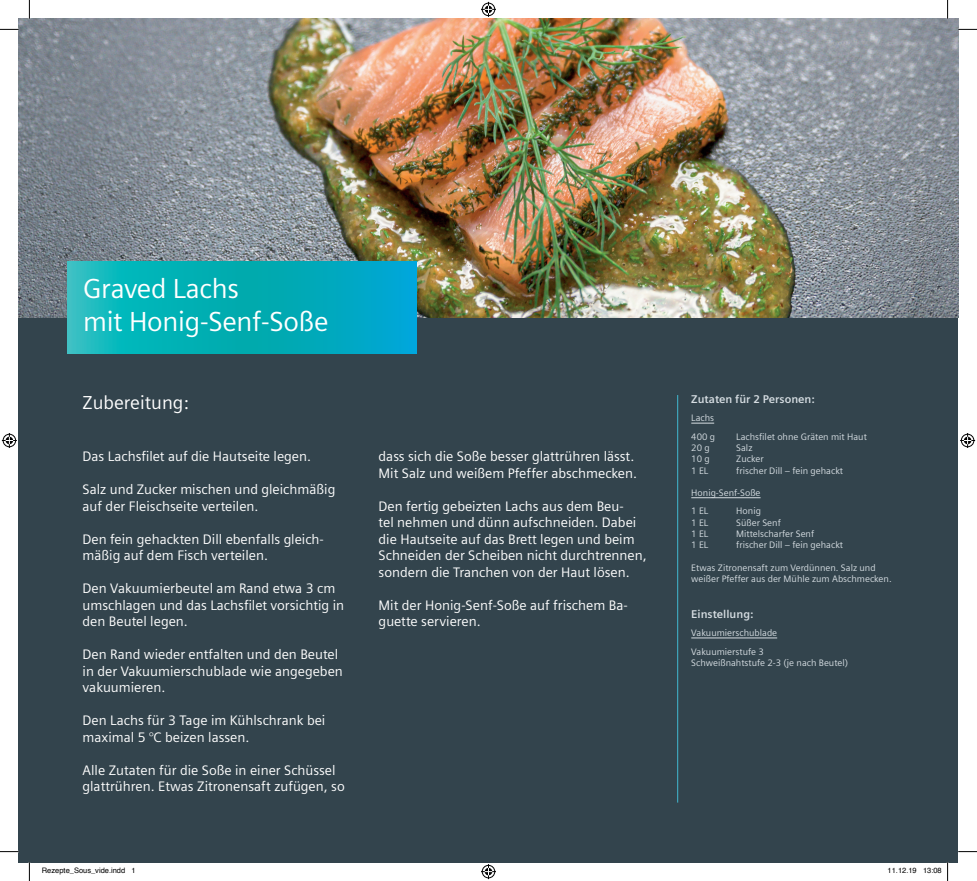
<style>
.page{position:relative;width:977px;height:881px;background:#fff}
.page>*{position:absolute;margin:0;border:0;box-sizing:border-box;transform-origin:0 0}
.t1{font:27.5px/33px "Siemens Sans";letter-spacing:-.01em;color:#fff}
.t2{font:18.75px "Siemens Sans";color:#fff}
.t3{font:13.75px/16.5px "Siemens Sans";color:#fff}
.t4{font:700 11.25px "Siemens Sans";color:#d6dde2}
.t5{font:9.38px/18.4px "Siemens Sans";color:#d6dde2}
.t6{font:7.5px "Helvetica";color:#000}
</style>
<div class="page">
<div style="left:19px;top:19px;width:939px;height:843px;background:#33444d"></div>
<hr style="left:677px;top:395px;width:1px;height:407px;background:#41bad2">
<img style="left:19px;top:19px;width:939px;height:298px">
<svg style="left:691px;top:423px;width:23px;height:1px"></svg>
<hr style="left:691px;top:497px;width:69px;height:1px;background:#d6dde2">
<hr style="left:691px;top:638px;width:86px;height:1px;background:#d6dde2">
<svg style="left:67px;top:261px;width:349px;height:92px;background:#05aebb"></svg>
<svg style="left:0;top:29px;width:19px;height:1px"></svg>
<svg style="left:958px;top:29px;width:18px;height:1px"></svg>
<svg style="left:0;top:851px;width:19px;height:1px"></svg>
<svg style="left:958px;top:851px;width:18px;height:1px"></svg>
<svg style="left:29px;top:0;width:1px;height:19px"></svg>
<svg style="left:29px;top:862px;width:1px;height:19px"></svg>
<svg style="left:946px;top:0;width:2px;height:19px"></svg>
<svg style="left:481px;top:2px;width:15px;height:15px"></svg>
<svg style="left:481px;top:864px;width:15px;height:15px"></svg>
<svg style="left:2px;top:433px;width:15px;height:15px"></svg>
<svg style="left:960px;top:433px;width:15px;height:15px"></svg>
<svg style="left:923px;top:862px;width:25px;height:19px"></svg>
<h1 class="t1" style="left:83px;top:272px;width:247px">Graved Lachs<br>mit Honig-Senf-Soße</h1>
<h2 class="t2" style="left:83px;top:392px;width:108px">Zubereitung:</h2>
<p class="t3" style="left:83px;top:448px;width:230px">Das Lachsfilet auf die Hautseite legen.</p>
<p class="t3" style="left:83px;top:481px;width:254px">Salz und Zucker mischen und gleichmäßig auf der Fleischseite verteilen.</p>
<p class="t3" style="left:83px;top:531px;width:243px">Den fein gehackten Dill ebenfalls gleich&shy;mäßig auf dem Fisch verteilen.</p>
<p class="t3" style="left:83px;top:580px;width:263px">Den Vakuumierbeutel am Rand etwa 3 cm umschlagen und das Lachsfilet vorsichtig in den Beutel legen.</p>
<p class="t3" style="left:83px;top:646px;width:262px">Den Rand wieder entfalten und den Beutel in der Vakuumierschublade wie angegeben vakuumieren.</p>
<p class="t3" style="left:83px;top:712px;width:244px">Den Lachs für 3 Tage im Kühlschrank bei maximal 5 °C beizen lassen.</p>
<p class="t3" style="left:83px;top:762px;width:264px">Alle Zutaten für die Soße in einer Schüssel glattrühren. Etwas Zitronensaft zufügen, so</p>
<p class="t3" style="left:378px;top:448px;width:260px">dass sich die Soße besser glattrühren lässt.<br>Mit Salz und weißem Pfeffer abschmecken.</p>
<p class="t3" style="left:378px;top:498px;width:270px">Den fertig gebeizten Lachs aus dem Beu-<br>tel nehmen und dünn aufschneiden. Dabei die Hautseite auf das Brett legen und beim Schneiden der Scheiben nicht durchtrennen, sondern die Tranchen von der Haut lösen.</p>
<p class="t3" style="left:378px;top:597px;width:251px">Mit der Honig-Senf-Soße auf frischem Ba&shy;guette servieren.</p>
<p class="t4" style="left:691px;top:393px;width:125px">Zutaten für 2 Personen:</p>
<p class="t5" style="left:691px;top:409px;width:25px">Lachs<br>400 g</p>
<p class="t5" style="left:736px;top:427px;width:132px">Lachsfilet ohne Gräten mit Haut</p>
<p class="t5" style="left:691px;top:439px;width:20px">20 g</p>
<p class="t5" style="left:736px;top:439px;width:18px">Salz</p>
<p class="t5" style="left:691px;top:450px;width:20px">10 g</p>
<p class="t5" style="left:736px;top:450px;width:29px">Zucker</p>
<p class="t5" style="left:691px;top:461px;width:19px">1 EL</p>
<p class="t5" style="left:736px;top:461px;width:108px">frischer Dill – fein gehackt</p>
<p class="t5" style="left:691px;top:484px;width:71px">Honig-Senf-Soße<br>1 EL</p>
<p class="t5" style="left:736px;top:502px;width:26px">Honig</p>
<p class="t5" style="left:691px;top:513px;width:19px">1 EL</p>
<p class="t5" style="left:736px;top:513px;width:46px">Süßer Senf</p>
<p class="t5" style="left:691px;top:524px;width:19px">1 EL</p>
<p class="t5" style="left:736px;top:524px;width:79px">Mittelscharfer Senf</p>
<p class="t5" style="left:691px;top:536px;width:19px">1 EL</p>
<p class="t5" style="left:736px;top:536px;width:108px">frischer Dill – fein gehackt</p>
<p class="t5" style="left:691px;top:562px;width:202px;line-height:11.2px">Etwas Zitronensaft zum Verdünnen. Salz und weißer Pfeffer aus der Mühle zum Abschmecken.</p>
<p class="t4" style="left:691px;top:607px;width:64px">Einstellung:</p>
<p class="t5" style="left:691px;top:624px;width:87px">Vakuumierschublade<br>Vakuumierstufe 3</p>
<p class="t5" style="left:691px;top:653px;width:158px">Schweißnahtstufe 2-3 (je nach Beutel)</p>
<p class="t6" style="left:42px;top:865px;width:95px">Rezepte_Sous_vide.indd 1</p>
<p class="t6" style="left:887px;top:865px;width:56px">11.12.19 13:08</p>
</div>
